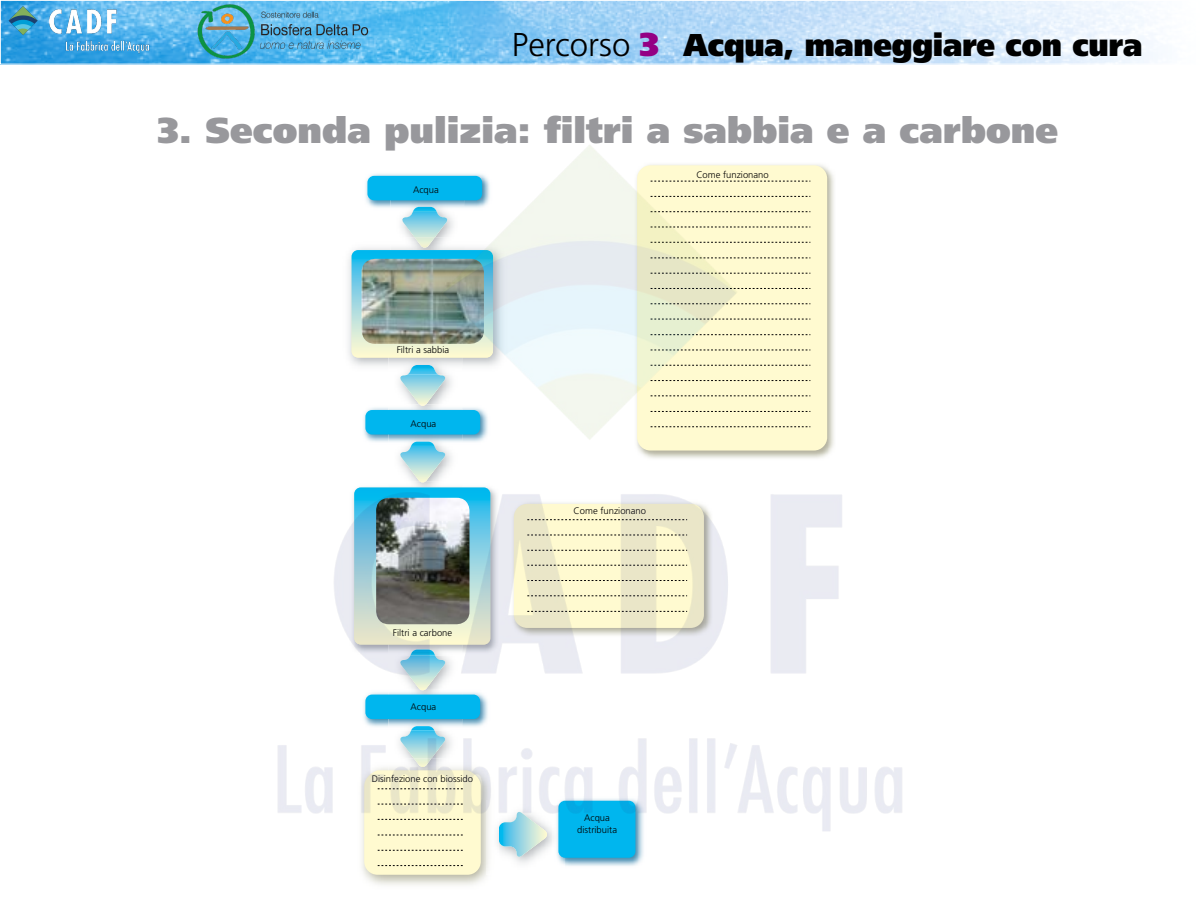
<style>
.page{position:relative;width:1200px;height:900px;background:#fff}
.page>*{position:absolute;margin:0;border:0;box-sizing:border-box;transform-origin:0 0}
.t1{font:900 36px "Frutiger";color:#98989c}
.t2{font:900 31.5px "Frutiger";letter-spacing:-.01em;color:#000;scale:.94 1}
.t3{font:300 9.45px/11.4px "Frutiger";color:#000;text-align:center}
.s1{font-weight:300;font-size:33px}
.s2{font-size:33px;color:#940084}
</style>
<div class="page">
<img style="left:2px;top:2px;width:1156px;height:60px">
<div style="left:0;top:0;width:1200px;height:64px;border:1px solid #fff"></div>
<img style="left:564px;top:864px;width:74px;height:2px">
<img style="left:361px;top:864px;width:127px;height:21px">
<svg style="left:364px;top:864px;width:117px;height:11px"></svg>
<img style="left:4px;top:4px;width:177px;height:53px">
<img style="left:278px;top:145px;width:624px;height:719px">
<img style="left:191px;top:4px;width:183px;height:55px">
<h2 class="t2" style="left:512px;top:25px;width:672px"><span class="s1">Percorso</span> <span class="s2">3</span> Acqua, maneggiare con cura</h2>
<h1 class="t1" style="left:158px;top:108px;width:902px">3. Seconda pulizia: filtri a sabbia e a carbone</h1>
<p class="t3" style="left:413px;top:184px;width:27px">Acqua</p>
<p class="t3" style="left:696px;top:169px;width:74px">Come funzionano</p>
<p class="t3" style="left:397px;top:344px;width:54px">Filtri a sabbia</p>
<p class="t3" style="left:411px;top:418px;width:27px">Acqua</p>
<p class="t3" style="left:393px;top:627px;width:61px">Filtri a carbone</p>
<p class="t3" style="left:411px;top:701px;width:27px">Acqua</p>
<p class="t3" style="left:372px;top:773px;width:103px">Disinfezione con biossido</p>
<p class="t3" style="left:574px;top:505px;width:74px">Come funzionano</p>
<p class="t3" style="left:577px;top:812px;width:41px">Acqua distribuita</p>
</div>
